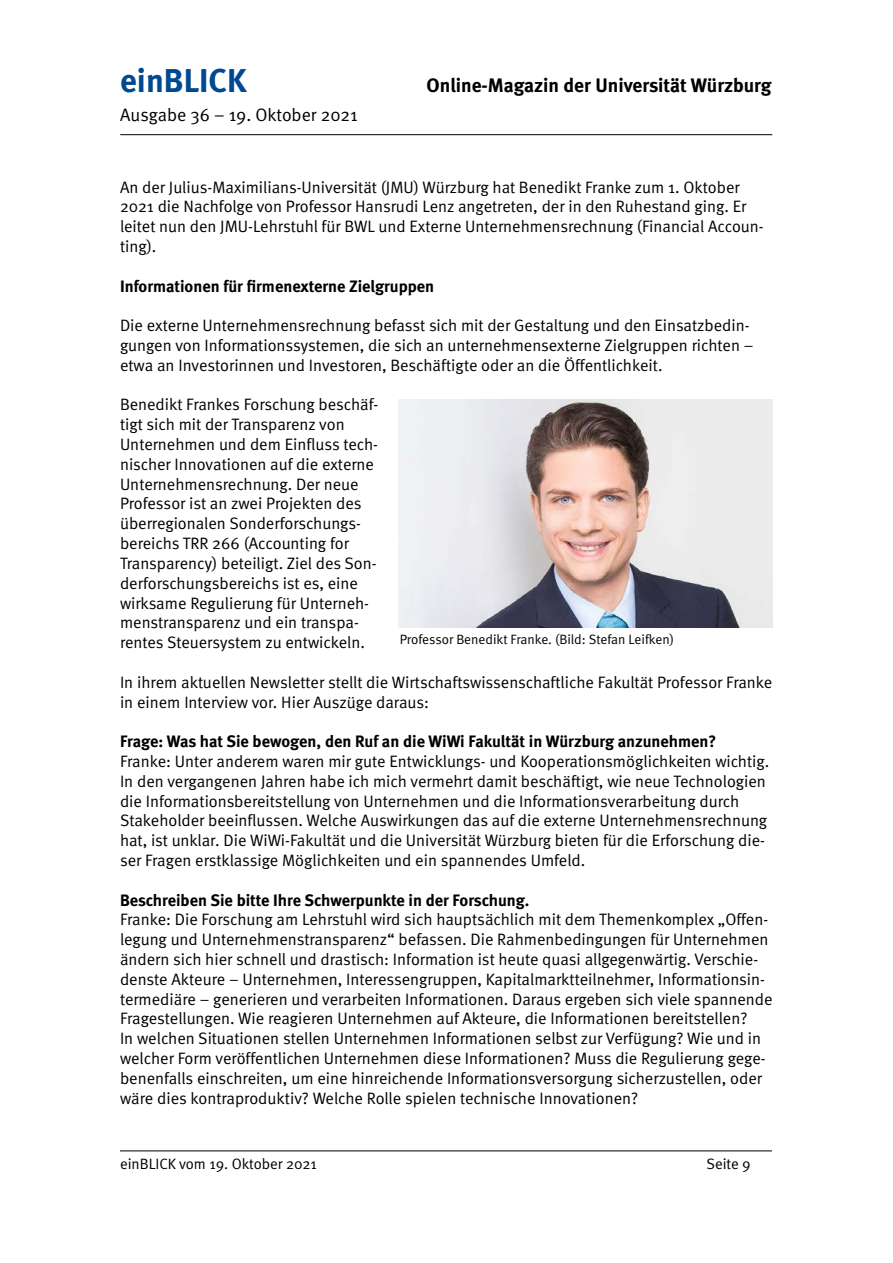
<style>
.page{position:relative;width:893px;height:1263px;background:#fff}
.page>*{position:absolute;margin:0;border:0;box-sizing:border-box;transform-origin:0 0}
.t1{font:700 33px "Meta";color:#004990}
.t2{font:700 19.5px "Meta";color:#000}
.t3{font:18px "Meta Normal";color:#000}
.t4{font:16.5px/19.8px "Meta Normal";color:#000}
.t5{font:700 16.5px "Meta";color:#000}
.t6{font:15px "Meta Normal";color:#000}
.t7{font:13.5px "Meta Normal";color:#000}
</style>
<div class="page">
<hr style="left:120px;top:134px;width:652px;height:1px;background:#000">
<hr style="left:120px;top:1150px;width:652px;height:1px;background:#000">
<img style="left:398px;top:399px;width:375px;height:228px">
<h1 class="t1" style="left:120px;top:61px;width:128px">einBLICK</h1>
<p class="t2" style="left:427px;top:74px;width:346px">Online-Magazin der Universität Würzburg</p>
<p class="t3" style="left:120px;top:105px;width:239px">Ausgabe 36 – 19. Oktober 2021</p>
<p class="t4" style="left:120px;top:177px;width:645px">An der Julius-Maximilians-Universität (JMU) Würzburg hat Benedikt Franke zum 1. Oktober 2021 die Nachfolge von Professor Hansrudi Lenz angetreten, der in den Ruhestand ging. Er leitet nun den JMU-Lehrstuhl für BWL und Externe Unternehmensrechnung (Financial Accoun&shy;ting).</p>
<p class="t5" style="left:120px;top:276px;width:316px">Informationen für firmenexterne Zielgruppen</p>
<p class="t4" style="left:120px;top:315px;width:635px">Die externe Unternehmensrechnung befasst sich mit der Gestaltung und den Einsatzbedin&shy;gungen von Informationssystemen, die sich an unternehmensexterne Zielgruppen richten – etwa an Investorinnen und Investoren, Beschäftigte oder an die Öffentlichkeit.</p>
<p class="t4" style="left:120px;top:395px;width:260px">Benedikt Frankes Forschung beschäf&shy;tigt sich mit der Transparenz von Unternehmen und dem Einfluss tech&shy;nischer Innovationen auf die externe Unternehmensrechnung. Der neue Professor ist an zwei Projekten des überregionalen Sonderforschungs&shy;bereichs TRR 266 (Accounting for Transparency) beteiligt. Ziel des Son&shy;derforschungsbereichs ist es, eine wirksame Regulierung für Unterneh&shy;menstransparenz und ein transpa&shy;rentes Steuersystem zu entwickeln.</p>
<p class="t4" style="left:120px;top:672px;width:654px">In ihrem aktuellen Newsletter stellt die Wirtschaftswissenschaftliche Fakultät Professor Franke in einem Interview vor. Hier Auszüge daraus:</p>
<p class="t5" style="left:120px;top:731px;width:598px">Frage: Was hat Sie bewogen, den Ruf an die WiWi Fakultät in Würzburg anzunehmen?</p>
<p class="t4" style="left:120px;top:751px;width:651px">Franke: Unter anderem waren mir gute Entwicklungs- und Kooperationsmöglichkeiten wichtig.<br>In den vergangenen Jahren habe ich mich vermehrt damit beschäftigt, wie neue Technologien die Informationsbereitstellung von Unternehmen und die Informationsverarbeitung durch Stakeholder beeinflussen. Welche Auswirkungen das auf die externe Unternehmensrechnung hat, ist unklar. Die WiWi-Fakultät und die Universität Würzburg bieten für die Erforschung die&shy;ser Fragen erstklassige Möglichkeiten und ein spannendes Umfeld.</p>
<p class="t5" style="left:120px;top:890px;width:411px">Beschreiben Sie bitte Ihre Schwerpunkte in der Forschung.</p>
<p class="t4" style="left:120px;top:909px;width:654px">Franke: Die Forschung am Lehrstuhl wird sich hauptsächlich mit dem Themenkomplex „Offen&shy;legung und Unternehmenstransparenz“ befassen. Die Rahmenbedingungen für Unternehmen ändern sich hier schnell und drastisch: Information ist heute quasi allgegenwärtig. Verschie&shy;denste Akteure – Unternehmen, Interessengruppen, Kapitalmarktteilnehmer, Informationsin&shy;termediäre – generieren und verarbeiten Informationen. Daraus ergeben sich viele spannende Fragestellungen. Wie reagieren Unternehmen auf Akteure, die Informationen bereitstellen?<br>In welchen Situationen stellen Unternehmen Informationen selbst zur Verfügung? Wie und in welcher Form veröffentlichen Unternehmen diese Informationen? Muss die Regulierung gege&shy;benenfalls einschreiten, um eine hinreichende Informationsversorgung sicherzustellen, oder wäre dies kontraproduktiv? Welche Rolle spielen technische Innovationen?</p>
<p class="t7" style="left:400px;top:632px;width:276px">Professor Benedikt Franke. (Bild: Stefan Leifken)</p>
<p class="t6" style="left:120px;top:1155px;width:198px">einBLICK vom 19. Oktober 2021</p>
<p class="t6" style="left:706px;top:1155px;width:46px">Seite 9</p>
</div>
